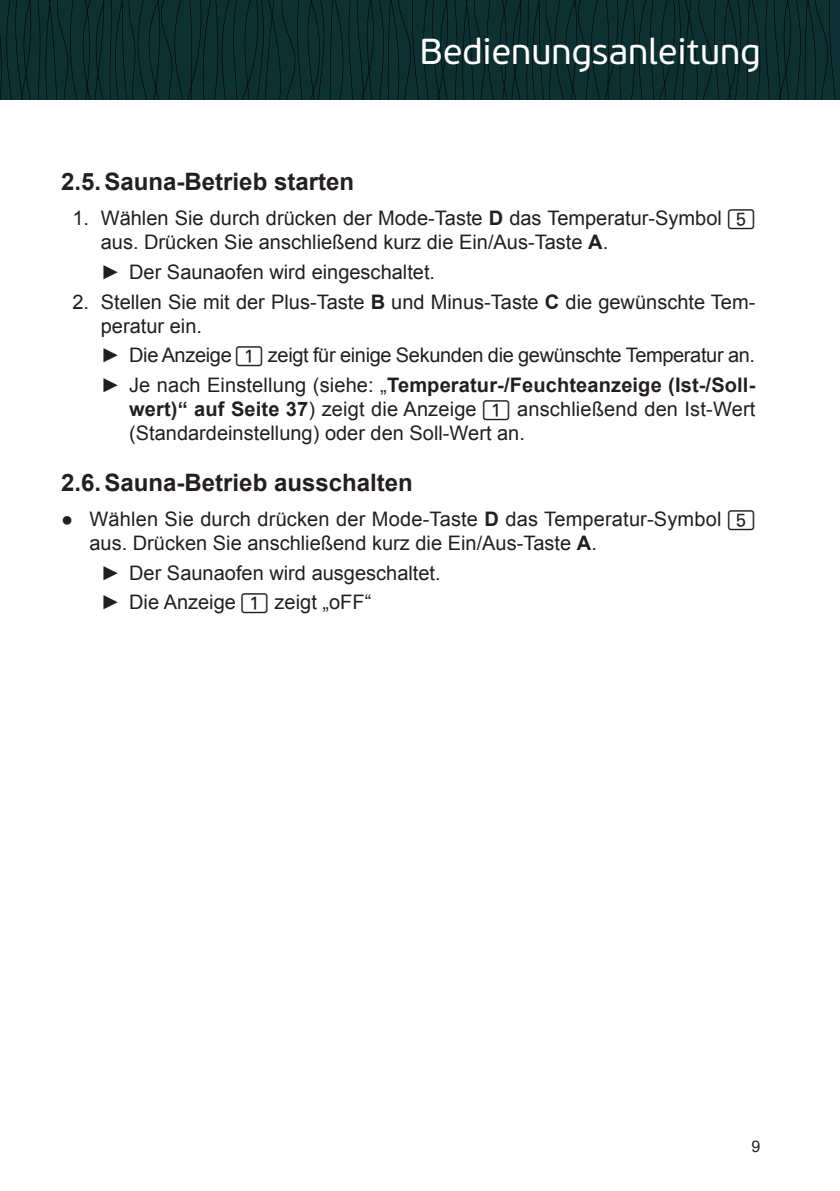
<style>
.page{position:relative;width:840px;height:1191px;background:#fff}
.page>*{position:absolute;margin:0;border:0;box-sizing:border-box;transform-origin:0 0}
.t1{font:36px "PF Beau Sans Pro";color:#fff}
.t2{font:700 24px "Arial";color:#231f20}
.t3{font:20px/24px "Arial";color:#231f20}
.t4{font:20px/29.6px "Arial";letter-spacing:-.02em;color:#231f20}
.t5{font:16px "Arial";color:#231f20}
.s1{font-weight:700}
.s2{font-family:"Num Line Three"}
</style>
<div class="page">
<svg style="left:0;top:0;width:839px;height:100px"></svg>
<h1 class="t1" style="left:419px;top:31px;width:342px">Bedienungsanleitung</h1>
<p class="t2" style="left:61px;top:164px;width:294px">2.5. Sauna-Betrieb starten</p>
<p class="t3" style="left:101px;top:206px;width:656px;text-indent:-28px">1. Wählen Sie durch drücken der Mode-Taste <span class="s1">D</span> das Temperatur-Symbol <span class="s2">5 </span>aus. Drücken Sie anschließend kurz die Ein/Aus-Taste <span class="s1">A</span>.</p>
<p class="t3" style="left:101px;top:260px;width:336px">► Der Saunaofen wird eingeschaltet.</p>
<p class="t3" style="left:101px;top:289px;width:656px;text-indent:-28px">2. Stellen Sie mit der Plus-Taste <span class="s1">B</span> und Minus-Taste <span class="s1">C</span> die gewünschte Tem&shy;peratur ein.</p>
<p class="t4" style="left:101px;top:340px;width:655px">► Die Anzeige <span class="s2">1</span> zeigt für einige Sekunden die gewünschte Temperatur an. ► Je nach Einstellung (siehe: „<span class="s1">Temperatur-/Feuchteanzeige (Ist-/Soll-</span></p>
<p class="t3" style="left:129px;top:397px;width:627px"><span class="s1">wert)“ auf Seite 37</span>) zeigt die Anzeige <span class="s2">1</span> anschließend den Ist-Wert (Standardeinstellung) oder den Soll-Wert an.</p>
<p class="t2" style="left:61px;top:465px;width:353px">2.6. Sauna-Betrieb ausschalten</p>
<p class="t3" style="left:89px;top:507px;width:667px;text-indent:-28px">● Wählen Sie durch drücken der Mode-Taste <span class="s1">D</span> das Temperatur-Symbol <span class="s2">5 </span>aus. Drücken Sie anschließend kurz die Ein/Aus-Taste <span class="s1">A</span>.</p>
<p class="t3" style="left:101px;top:557px;width:341px;line-height:29.6px">► Der Saunaofen wird ausgeschaltet. ► Die Anzeige <span class="s2">1</span> zeigt „oFF“</p>
<p class="t5" style="left:751px;top:1135px;width:10px">9</p>
</div>
